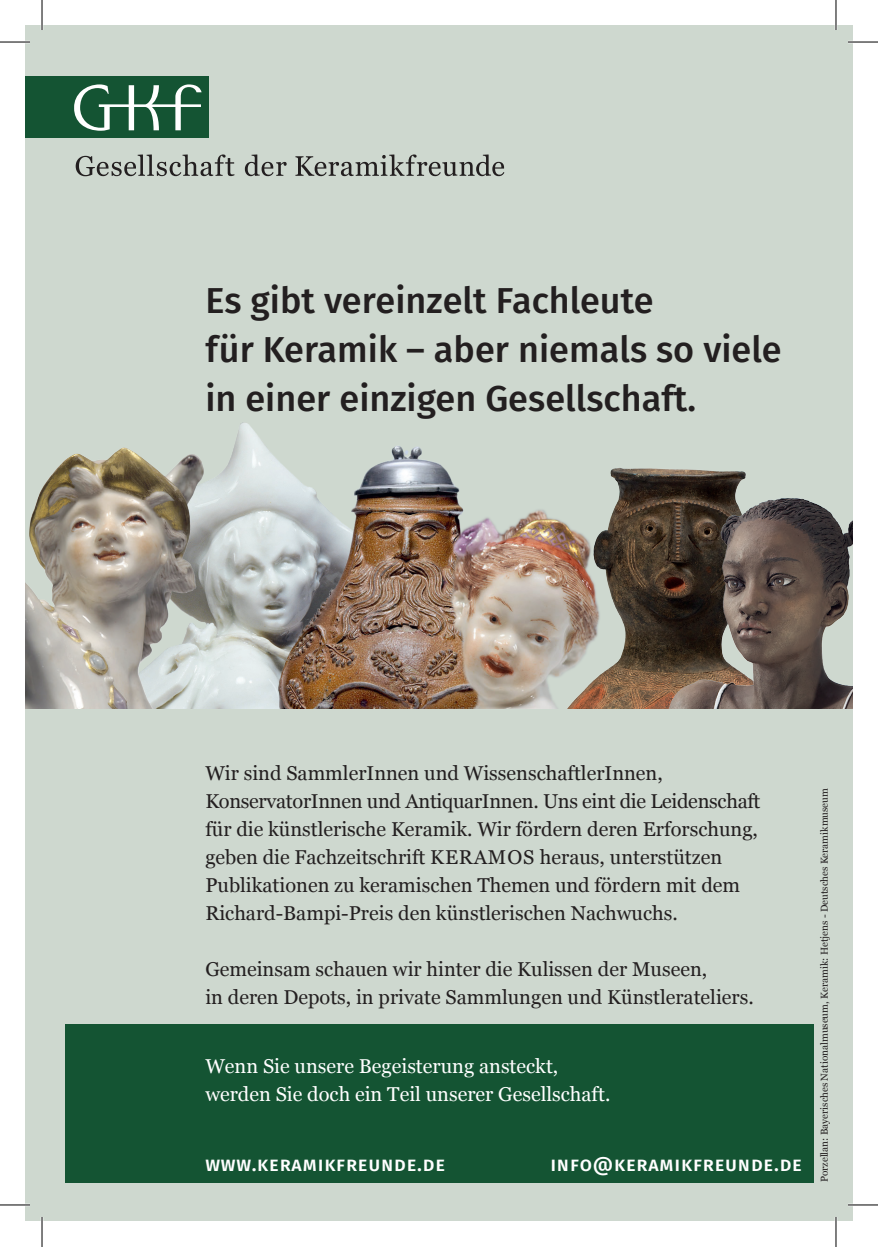
<style>
.page{position:relative;width:878px;height:1247px;background:#fff}
.page>*{position:absolute;margin:0;border:0;box-sizing:border-box;transform-origin:0 0}
.t1{font:500 36px/49px "Fira Sans";color:#231f20}
.t2{font:20px/28px "Georgia";color:#231f20}
.t3{font:20px/28px "Georgia";color:#fff}
.t4{font:500 20px "Fira Sans";letter-spacing:.04em;color:#fff}
.t5{font:10px "Georgia";color:#231f20}
</style>
<div class="page">
<div style="left:25px;top:25px;width:828px;height:1195px;background:#ced8cf"></div>
<svg style="left:76px;top:154px;width:428px;height:22px"></svg>
<div style="left:25px;top:76px;width:183px;height:61px;background:#145433"></div>
<svg style="left:74px;top:84px;width:128px;height:47px"></svg>
<div style="left:65px;top:1023px;width:748px;height:159px;background:#145433"></div>
<img style="left:610px;top:468px;width:40px;height:240px">
<img style="left:650px;top:468px;width:203px;height:240px">
<img style="left:219px;top:422px;width:34px;height:286px">
<img style="left:25px;top:447px;width:194px;height:261px">
<img style="left:253px;top:430px;width:201px;height:278px">
<img style="left:342px;top:485px;width:298px;height:223px">
<hr style="left:0;top:41px;width:30px;height:2px;background:#fff">
<hr style="left:848px;top:41px;width:30px;height:2px;background:#fff">
<hr style="left:0;top:1203px;width:30px;height:2px;background:#fff">
<hr style="left:848px;top:1203px;width:30px;height:2px;background:#fff">
<hr style="left:41px;top:0;width:2px;height:30px;background:#fff">
<hr style="left:41px;top:1216px;width:2px;height:30px;background:#fff">
<hr style="left:834px;top:0;width:3px;height:30px;background:#fff">
<hr style="left:834px;top:1216px;width:3px;height:30px;background:#fff">
<hr style="left:0;top:42px;width:30px;height:1px;background:#000">
<hr style="left:848px;top:42px;width:30px;height:1px;background:#000">
<hr style="left:0;top:1204px;width:30px;height:1px;background:#000">
<hr style="left:848px;top:1204px;width:30px;height:1px;background:#000">
<hr style="left:42px;top:0;width:1px;height:30px;background:#000">
<hr style="left:42px;top:1216px;width:1px;height:30px;background:#000">
<hr style="left:835px;top:0;width:1px;height:30px;background:#000">
<hr style="left:835px;top:1216px;width:1px;height:30px;background:#000">
<h1 class="t1" style="left:205px;top:279px;width:578px">Es gibt vereinzelt Fachleute<br>für Keramik – aber niemals so viele in einer einzigen Gesellschaft.</h1>
<p class="t2" style="left:205px;top:758px;width:557px">Wir sind SammlerInnen und WissenschaftlerInnen, KonservatorInnen und AntiquarInnen. Uns eint die Leidenschaft für die künstlerische Keramik. Wir fördern deren Erforschung, geben die Fachzeitschrift KERAMOS heraus, unterstützen Publikationen zu keramischen Themen und fördern mit dem Richard-Bampi-Preis den künstlerischen Nachwuchs.</p>
<p class="t2" style="left:205px;top:954px;width:550px">Gemeinsam schauen wir hinter die Kulissen der Museen,<br>in deren Depots, in private Sammlungen und Künstlerateliers.</p>
<p class="t3" style="left:205px;top:1050px;width:406px">Wenn Sie unsere Begeisterung ansteckt, werden Sie doch ein Teil unserer Gesellschaft.</p>
<p class="t4" style="left:205px;top:1149px;width:241px">www.keramikfreunde.de</p>
<p class="t4" style="left:550px;top:1149px;width:253px">info@keramikfreunde.de</p>
<p class="t5" style="left:817px;top:1182px;width:395px;rotate:-90deg">Porzellan: Bayerisches Nationalmuseum, Keramik: Hetjens - Deutsches Keramikmuseum</p>
</div>
